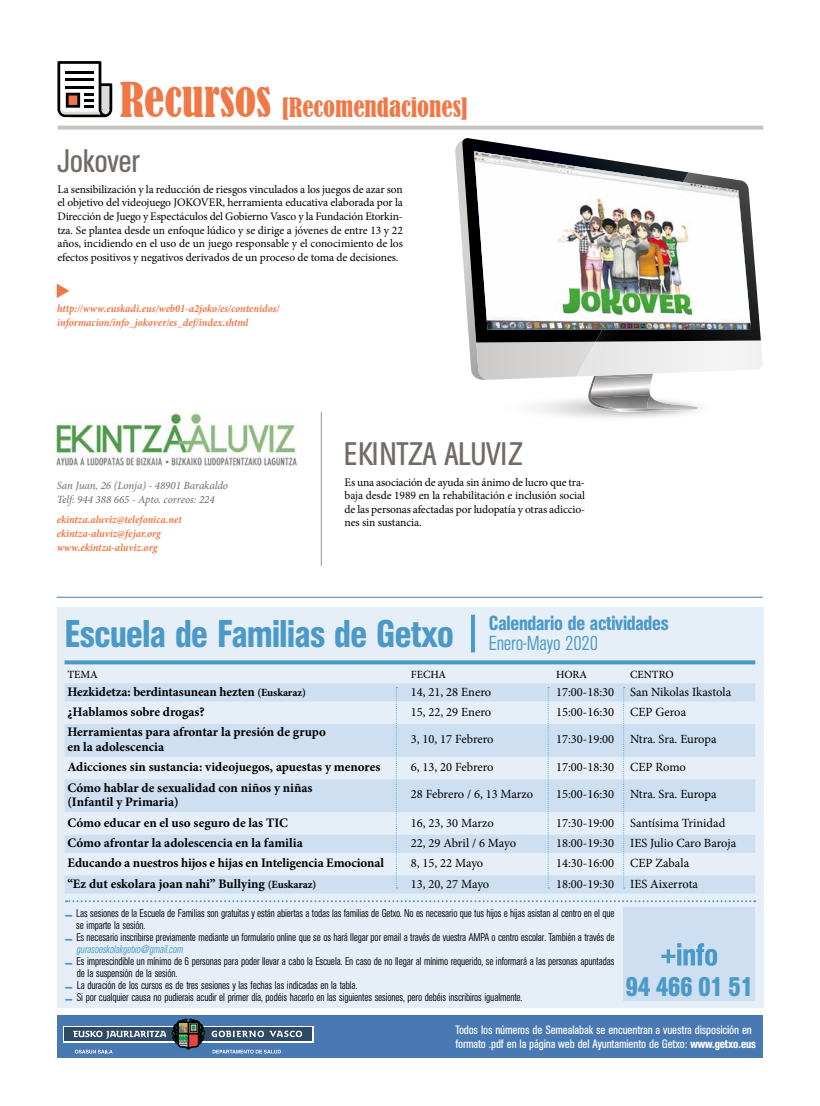
<style>
.page{position:relative;width:820px;height:1106px;background:#fff}
.page>*{position:absolute;margin:0;border:0;box-sizing:border-box;transform-origin:0 0}
.t1{font:500 condensed 38px "AK12";color:#4b99c8}
.t2{font:condensed 32px "AK12";color:#716b66}
.t3{font:700 condensed 27px "AK12";letter-spacing:-.01em;color:#4b99c8;scale:.9 1}
.t4{font:condensed 25px "Bernard";color:#f07847}
.t5{font:500 condensed 20px "AK12";color:#4b99c8}
.t6{font:300 condensed 20px "AK12";color:#4b99c8}
.t7{font:700 13px/14.7px "Minion Pro";color:#000}
.t8{font:12.5px "Minion Pro";color:#000}
.t9{font:condensed 12px/14px "AK12";color:#fff}
.t10{font:11.5px/13.5px "Minion Pro";letter-spacing:-.01em;color:#000;text-align:justify}
.t11{font:300 condensed 11px/12px "AK12";color:#000}
.t12{font:italic 700 condensed 11px/14px "Minion Pro";color:#f07847}
.t13{font:italic 11px/14px "Minion Pro";letter-spacing:-.005em;color:#6f6a66}
.t14{font:500 11px "Minion Pro";color:#000}
.s1{font-size:45px}
.s2{font-size:11px}
.s3{font-weight:700;font-stretch:expanded;color:#4b99c8}
.s4{font-style:italic;color:#4b99c8}
.s5{font-family:"Frutiger";font-weight:400;font-style:italic;color:#4b99c8}
.s6{font-weight:500}
</style>
<div class="page">
<div style="left:57px;top:1015px;width:705px;height:42px;background:#4979b3"></div>
<svg style="left:212px;top:1049px;width:69px;height:4px"></svg>
<svg style="left:75px;top:1049px;width:37px;height:4px"></svg>
<svg style="left:63px;top:1026px;width:250px;height:16px"></svg>
<div style="left:65px;top:1027px;width:247px;height:13px;background:#2e4a67"></div>
<svg style="left:172px;top:1018px;width:33px;height:32px"></svg>
<svg style="left:73px;top:1030px;width:93px;height:8px"></svg>
<svg style="left:211px;top:1030px;width:91px;height:7px"></svg>
<div style="left:57px;top:607px;width:706px;height:400px;background:#e6eff8"></div>
<svg style="left:64px;top:660px;width:691px;height:4px;background:#5aa1cc"></svg>
<hr style="left:471px;top:614px;width:4px;height:38px;background:#4b99c8">
<div style="left:64px;top:683px;width:691px;height:18px;background:#cddff0"></div>
<div style="left:64px;top:724px;width:691px;height:18px;background:#cddff0"></div>
<div style="left:64px;top:738px;width:691px;height:18px;background:#cddff0"></div>
<div style="left:64px;top:779px;width:691px;height:18px;background:#cddff0"></div>
<div style="left:64px;top:794px;width:691px;height:18px;background:#cddff0"></div>
<div style="left:64px;top:834px;width:691px;height:18px;background:#cddff0"></div>
<div style="left:64px;top:875px;width:691px;height:18px;background:#cddff0"></div>
<svg style="left:547px;top:687px;width:2px;height:201px"></svg>
<svg style="left:623px;top:687px;width:1px;height:201px"></svg>
<svg style="left:395px;top:687px;width:2px;height:201px"></svg>
<hr style="left:57px;top:596px;width:705px;height:1px;background:#4979b3">
<svg style="left:66px;top:900px;width:689px;height:2px"></svg>
<div style="left:623px;top:907px;width:131px;height:94px;background:#cddff0"></div>
<svg style="left:661px;top:943px;width:55px;height:22px"></svg>
<svg style="left:58px;top:126px;width:705px;height:4px;background:#cbc8c6"></svg>
<svg style="left:57px;top:61px;width:55px;height:56px"></svg>
<svg style="left:455px;top:140px;width:306px;height:271px"></svg>
<svg style="left:462px;top:138px;width:298px;height:204px"></svg>
<img style="left:576px;top:340px;width:186px;height:36px">
<img style="left:595px;top:172px;width:165px;height:170px">
<img style="left:474px;top:151px;width:276px;height:179px">
<svg style="left:57px;top:283px;width:12px;height:15px"></svg>
<img style="left:52px;top:412px;width:245px;height:54px">
<hr style="left:321px;top:412px;width:1px;height:154px;background:#979492">
<h3 class="t4" style="left:120px;top:93px;width:349px"><span class="s1">Recursos</span> [Recomendaciones]</h3>
<h2 class="t2" style="left:57px;top:142px;width:84px">Jokover</h2>
<p class="t10" style="left:57px;top:183px;width:347px">La sensibilización y la reducción de riesgos vinculados a los juegos de azar son el objetivo del videojuego JOKOVER, herramienta educativa elaborada por la Dirección de Juego y Espectáculos del Gobierno Vasco y la Fundación Etorkin&shy;tza. Se plantea desde un enfoque lúdico y se dirige a jóvenes de entre 13 y 22 años, incidiendo en el uso de un juego responsable y el conocimiento de los efectos positivos y negativos derivados de un proceso de toma de decisiones.</p>
<p class="t12" style="left:57px;top:301px;width:224px">http://www.euskadi.eus/web01-a2joko/es/contenidos/ informacion/info_jokover/es_def/index.shtml</p>
<p class="t13" style="left:57px;top:478px;width:173px">San Juan, 26 (Lonja) - 48901 Barakaldo<br>Telf: 944 388 665 - Apto. correos: 224</p>
<p class="t12" style="left:57px;top:512px;width:126px">ekintza.aluviz@telefonica.net ekintza-aluviz@fejar.org www.ekintza-aluviz.org</p>
<h2 class="t2" style="left:344px;top:435px;width:180px">EKINTZA ALUVIZ</h2>
<p class="t10" style="left:344px;top:475px;width:242px">Es una asociación de ayuda sin ánimo de lucro que tra&shy;baja desde 1989 en la rehabilitación e inclusión social de las personas afectadas por ludopatía y otras adiccio&shy;nes sin sustancia.</p>
<h3 class="t5" style="left:489px;top:611px;width:181px">Calendario de actividades</h3>
<h3 class="t6" style="left:489px;top:632px;width:110px">Enero-Mayo 2020</h3>
<h1 class="t1" style="left:64px;top:611px;width:390px">Escuela de Familias de Getxo</h1>
<p class="t14" style="left:67px;top:667px;width:32px">TEMA</p>
<p class="t14" style="left:410px;top:667px;width:37px">FECHA</p>
<p class="t14" style="left:555px;top:667px;width:33px">HORA</p>
<p class="t14" style="left:629px;top:667px;width:45px">CENTRO</p>
<p class="t7" style="left:67px;top:684px;width:240px">Hezkidetza: berdintasunean hezten <span class="s2">(Euskaraz)</span></p>
<p class="t8" style="left:410px;top:683px;width:82px">14, 21, 28 Enero</p>
<p class="t8" style="left:555px;top:683px;width:60px">17:00-18:30</p>
<p class="t8" style="left:629px;top:683px;width:103px">San Nikolas Ikastola</p>
<p class="t7" style="left:67px;top:704px;width:139px">¿Hablamos sobre drogas?</p>
<p class="t8" style="left:410px;top:703px;width:82px">15, 22, 29 Enero</p>
<p class="t8" style="left:555px;top:703px;width:60px">15:00-16:30</p>
<p class="t8" style="left:629px;top:703px;width:58px">CEP Geroa</p>
<p class="t7" style="left:67px;top:724px;width:260px">Herramientas para afrontar la presión de grupo en la adolescencia</p>
<p class="t8" style="left:410px;top:730px;width:84px">3, 10, 17 Febrero</p>
<p class="t8" style="left:555px;top:730px;width:60px">17:30-19:00</p>
<p class="t8" style="left:629px;top:730px;width:88px">Ntra. Sra. Europa</p>
<p class="t7" style="left:67px;top:759px;width:314px">Adicciones sin sustancia: videojuegos, apuestas y menores</p>
<p class="t8" style="left:410px;top:759px;width:84px">6, 13, 20 Febrero</p>
<p class="t8" style="left:555px;top:759px;width:60px">17:00-18:30</p>
<p class="t8" style="left:629px;top:759px;width:57px">CEP Romo</p>
<p class="t7" style="left:67px;top:780px;width:246px">Cómo hablar de sexualidad con niños y niñas (Infantil y Primaria)</p>
<p class="t8" style="left:410px;top:786px;width:124px">28 Febrero / 6, 13 Marzo</p>
<p class="t8" style="left:555px;top:786px;width:60px">15:00-16:30</p>
<p class="t8" style="left:629px;top:786px;width:88px">Ntra. Sra. Europa</p>
<p class="t7" style="left:67px;top:815px;width:222px">Cómo educar en el uso seguro de las TIC</p>
<p class="t8" style="left:410px;top:814px;width:84px">16, 23, 30 Marzo</p>
<p class="t8" style="left:555px;top:814px;width:60px">17:30-19:00</p>
<p class="t8" style="left:629px;top:814px;width:97px">Santísima Trinidad</p>
<p class="t7" style="left:67px;top:835px;width:237px">Cómo afrontar la adolescencia en la familia</p>
<p class="t8" style="left:410px;top:834px;width:107px">22, 29 Abril / 6 Mayo</p>
<p class="t8" style="left:555px;top:834px;width:60px">18:00-19:30</p>
<p class="t8" style="left:629px;top:834px;width:108px">IES Julio Caro Baroja</p>
<p class="t7" style="left:67px;top:855px;width:318px">Educando a nuestros hijos e hijas en Inteligencia Emocional</p>
<p class="t8" style="left:410px;top:855px;width:74px">8, 15, 22 Mayo</p>
<p class="t8" style="left:555px;top:855px;width:60px">14:30-16:00</p>
<p class="t8" style="left:629px;top:855px;width:61px">CEP Zabala</p>
<p class="t7" style="left:67px;top:876px;width:250px">“Ez dut eskolara joan nahi” Bullying <span class="s2">(Euskaraz)</span></p>
<p class="t8" style="left:410px;top:875px;width:80px">13, 20, 27 Mayo</p>
<p class="t8" style="left:555px;top:875px;width:60px">18:00-19:30</p>
<p class="t8" style="left:629px;top:875px;width:69px">IES Aixerrota</p>
<p class="t11" style="left:76px;top:906px;width:539px;text-indent:-11px"><span class="s3">–</span> Las sesiones de la Escuela de Familias son gratuitas y están abiertas a todas las familias de Getxo. No es necesario que tus hijos e hijas asistan al centro en el que se imparte la sesión.</p>
<p class="t11" style="left:76px;top:930px;width:539px;text-indent:-11px"><span class="s3">–</span> Es necesario inscribirse previamente mediante un formulario online que se os hará llegar por email a través de vuestra AMPA o centro escolar. También a través de <span class="s4">gurasoeskolakgetxo</span><span class="s5">@</span><span class="s4">gmail.com</span></p>
<p class="t11" style="left:77px;top:954px;width:538px;text-indent:-12px"><span class="s3">–</span> Es imprescindible un mínimo de 6 personas para poder llevar a cabo la Escuela. En caso de no llegar al mínimo requerido, se informará a las personas apuntadas de la suspensión de la sesión.</p>
<p class="t11" style="left:65px;top:978px;width:294px"><span class="s3">–</span> La duración de los cursos es de tres sesiones y las fechas las indicadas en la tabla.</p>
<p class="t11" style="left:65px;top:990px;width:458px"><span class="s3">–</span> Si por cualquier causa no pudierais acudir el primer día, podéis hacerlo en las siguientes sesiones, pero debéis inscribiros igualmente.</p>
<h3 class="t3" style="left:625px;top:970px;width:143px">94 466 01 51</h3>
<p class="t9" style="left:455px;top:1022px;width:302px">Todos los números de Semealabak se encuentran a vuestra disposición en formato .pdf en la página web del Ayuntamiento de Getxo: <span class="s6">www.getxo.eus</span></p>
</div>
